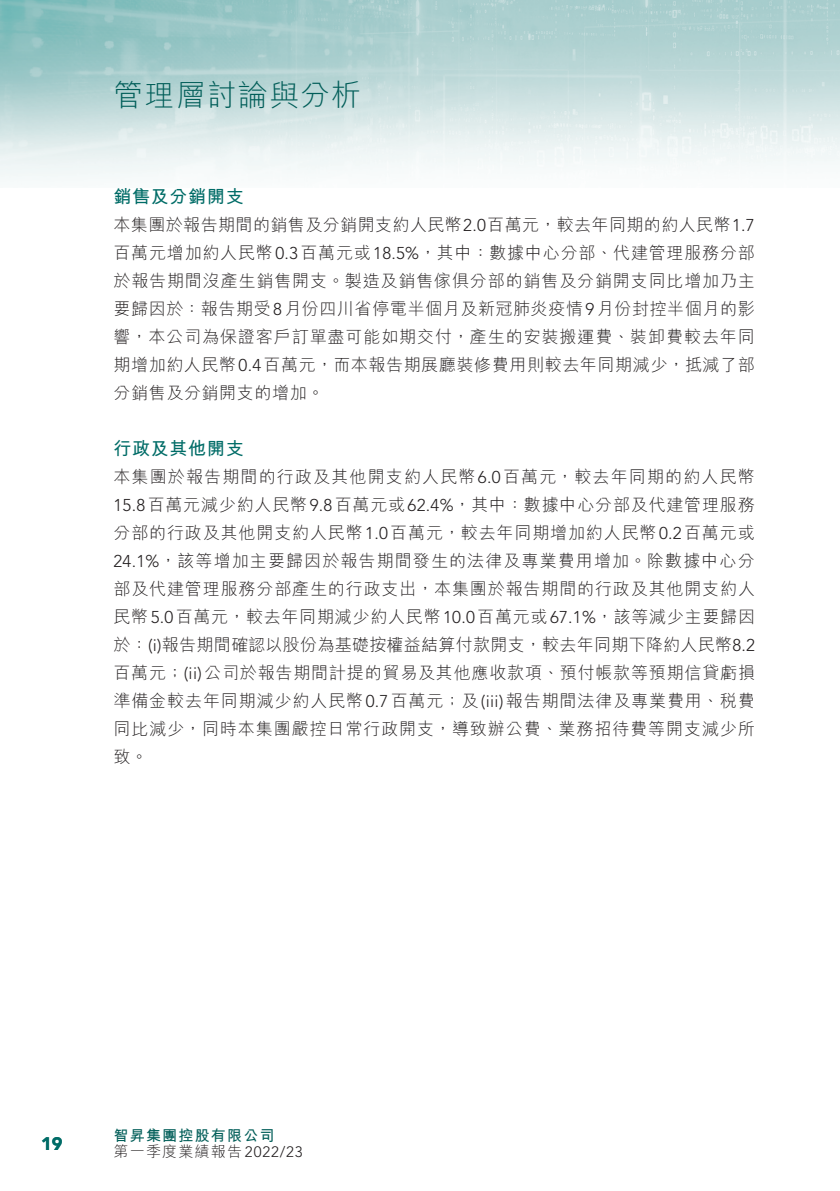
<style>
.page{position:relative;width:840px;height:1191px;background:#fff}
.page>*{position:absolute;margin:0;border:0;box-sizing:border-box;transform-origin:0 0}
.t1{font:300 30px "M Hei HK";letter-spacing:.035em;color:#005d58}
._02_H2{font:700 18px "M Hei HK";letter-spacing:.04em;color:#006c67}
.t2{font:900 18px "Avenir LT Std";color:#006c67}
._00_txt{font:300 17px/28px "M Hei HK";letter-spacing:.05em;color:#231f20;text-align:justify}
.t3{font:300 15px "M Hei HK";letter-spacing:.08em;color:#231f20}
.t4{font:700 15px "M Hei HK";letter-spacing:.08em;color:#005d58}
.s1{font-family:"Avenir LT Std"}
</style>
<div class="page">
<img style="left:0;top:0;width:839px;height:180px">
<h1 class="t1" style="left:113px;top:80px;width:249px">管理層討論與分析</h1>
<p class="_02_H2" style="left:113px;top:183px;width:132px">銷售及分銷開支</p>
<p class="_00_txt" style="left:113px;top:211px;width:642px">本集團於報告期間的銷售及分銷開支約人民幣<span class="s1">2.0</span>百萬元，較去年同期的約人民幣<span class="s1">1.7</span>百萬元增加約人民幣<span class="s1">0.3</span>百萬元或<span class="s1">18.5%</span>，其中：數據中心分部、代建管理服務分部於報告期間沒產生銷售開支。製造及銷售傢俱分部的銷售及分銷開支同比增加乃主要歸因於：報告期受<span class="s1">8</span>月份四川省停電半個月及新冠肺炎疫情<span class="s1">9</span>月份封控半個月的影響，本公司為保證客戶訂單盡可能如期交付，產生的安裝搬運費、裝卸費較去年同期增加約人民幣<span class="s1">0.4</span>百萬元，而本報告期展廳裝修費用則較去年同期減少，抵減了部分銷售及分銷開支的增加。</p>
<p class="_02_H2" style="left:113px;top:435px;width:132px">行政及其他開支</p>
<p class="_00_txt" style="left:113px;top:463px;width:642px">本集團於報告期間的行政及其他開支約人民幣<span class="s1">6.0</span>百萬元，較去年同期的約人民幣<span class="s1">15.8</span>百萬元減少約人民幣<span class="s1">9.8</span>百萬元或<span class="s1">62.4%</span>，其中：數據中心分部及代建管理服務分部的行政及其他開支約人民幣<span class="s1">1.0</span>百萬元，較去年同期增加約人民幣<span class="s1">0.2</span>百萬元或<span class="s1">24.1%</span>，該等增加主要歸因於報告期間發生的法律及專業費用增加。除數據中心分部及代建管理服務分部產生的行政支出，本集團於報告期間的行政及其他開支約人民幣<span class="s1">5.0</span>百萬元，較去年同期減少約人民幣<span class="s1">10.0</span>百萬元或<span class="s1">67.1%</span>，該等減少主要歸因於： <span class="s1">)i(</span> 報告期間確認以股份為基礎按權益結算付款開支，較去年同期下降約人民幣<span class="s1">8.2</span>百萬元；<span class="s1">( )i i</span> 公司於報告期間計提的貿易及其他應收款項、預付帳款等預期信貸虧損準備金較去年同期減少約人民幣<span class="s1">0.7</span>百萬元；及<span class="s1">(iii)</span>報告期間法律及專業費用、稅費同比減少，同時本集團嚴控日常行政開支，導致辦公費、業務招待費等開支減少所致。</p>
<p class="t2" style="left:41px;top:1132px;width:23px">19</p>
<p class="t4" style="left:114px;top:1124px;width:162px">智昇集團控股有限公司</p>
<p class="t3" style="left:114px;top:1143px;width:190px">第一季度業績報告<span class="s1">2022/23</span></p>
</div>
